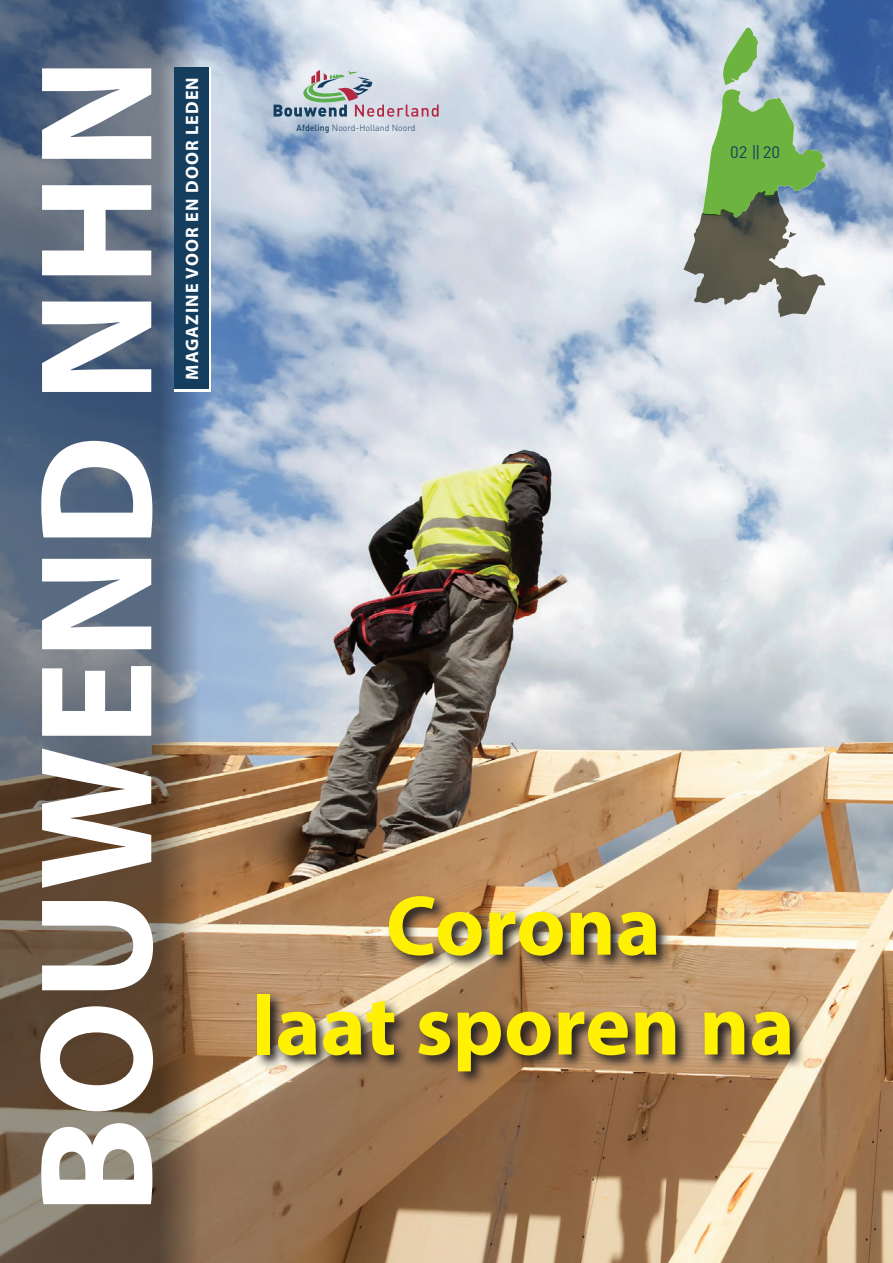
<style>
.page{position:relative;width:893px;height:1263px;background:#fff}
.page>*{position:absolute;margin:0;border:0;box-sizing:border-box;transform-origin:0 0}
.t1{font:700 162px "Myriad Pro";color:#fff}
.t2{font:700 85.5px/99.8px "Myriad Pro";color:#fff101;text-align:center}
.t3{font:700 18px "Myriad Pro";letter-spacing:.06em;color:#fff}
.t4{font:16.5px "DIN";color:#153d5e}
.t5{font:300 9px "DIN";letter-spacing:.01em;color:#153d5e;scale:.96 1}
.s1{font-weight:500}
</style>
<div class="page">
<img style="left:211px;top:0;width:682px;height:1263px">
<svg style="left:0;top:0;width:211px;height:1263px"></svg>
<svg style="left:174px;top:68px;width:36px;height:324px"></svg>
<div style="left:174px;top:68px;width:34px;height:321px;background:#153d5e"></div>
<svg style="left:254px;top:893px;width:551px;height:194px"></svg>
<svg style="left:684px;top:27px;width:142px;height:290px"></svg>
<svg style="left:274px;top:70px;width:165px;height:47px"></svg>
<h1 class="t1" style="left:-9px;top:1215px;width:1158px;rotate:-90deg">BOUWEND NHN</h1>
<h3 class="t3" style="left:180px;top:380px;width:304px;rotate:-90deg">MAGAZINE VOOR EN DOOR LEDEN</h3>
<p class="t5" style="left:297px;top:123px;width:125px"><span class="s1">Afdeling</span> Noord-Holland Noord</p>
<h3 class="t4" style="left:730px;top:142px;width:52px">02 || 20</h3>
<h2 class="t2" style="left:252px;top:873px;width:544px">Corona<br>laat sporen na</h2>
</div>
